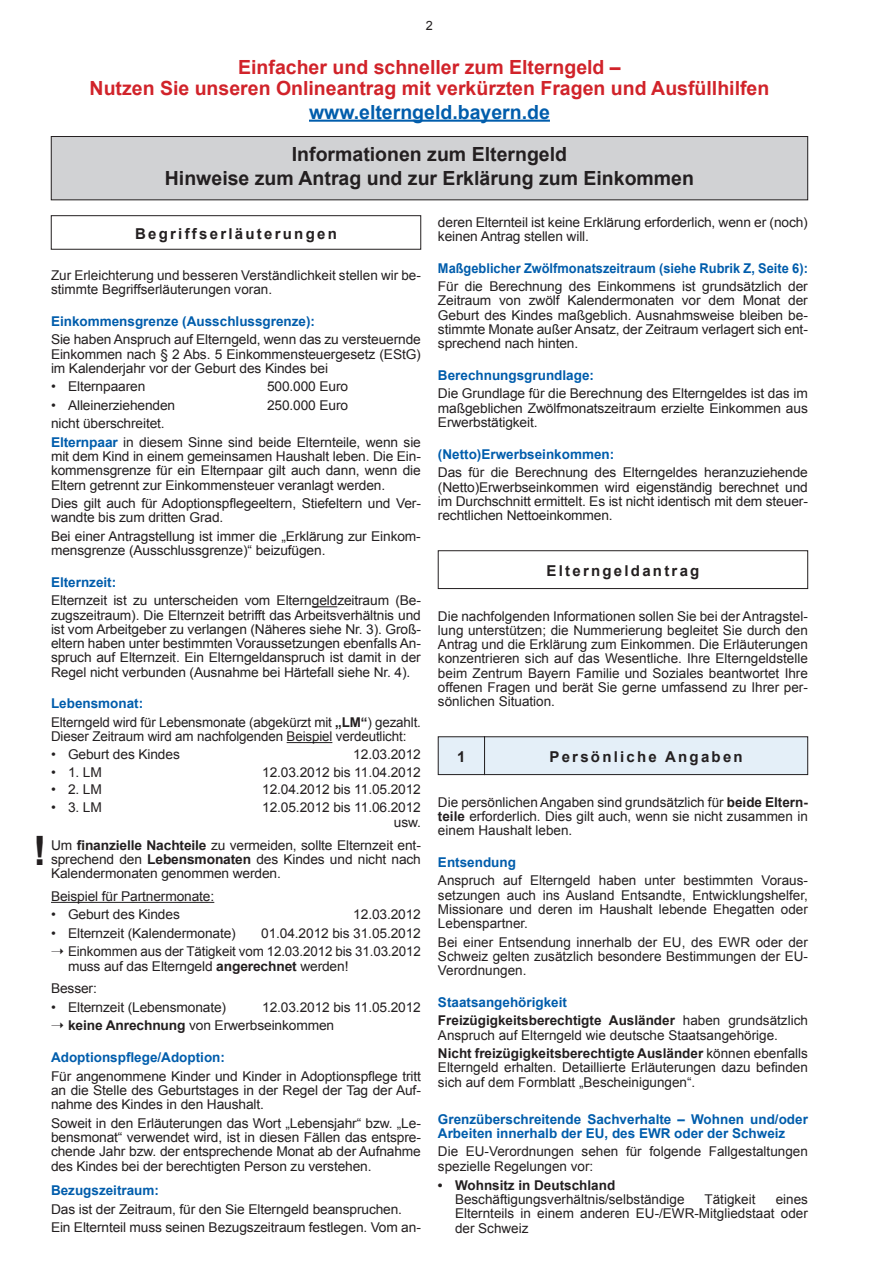
<style>
.page{position:relative;width:893px;height:1263px;background:#fff}
.page>*{position:absolute;margin:0;border:0;box-sizing:border-box;transform-origin:0 0}
.t1{font:700 40.5px "Arial";color:#231f20}
.t2{font:700 19.5px "Arial";color:#d1232a}
.t3{font:700 19.5px "Arial";color:#231f20}
.t4{font:700 19.5px "Arial";color:#015dac}
.t5{font:700 15px "Arial";letter-spacing:.15em;color:#231f20}
.t6{font:13.5px/14.2px "Arial";letter-spacing:-.01em;color:#231f20;text-align:justify}
.t7{font:700 13.5px/14.2px "Arial";color:#015dac}
.t8{font:700 13.5px "Arial";color:#015dac;scale:.95 1}
.t9{font:700 13.5px "Arial";color:#231f20}
.t10{font:12.75px "Arial";color:#231f20}
.s1{font-weight:700;color:#015dac}
.s2{font-weight:700}
</style>
<div class="page">
<div style="left:51px;top:136px;width:757px;height:64px;background:#d1d2d4"></div>
<div style="left:51px;top:136px;width:757px;height:64px;border:1px solid #231f20"></div>
<svg style="left:312px;top:606px;width:25px;height:1px"></svg>
<hr style="left:287px;top:742px;width:45px;height:1px;background:#231f20">
<hr style="left:51px;top:902px;width:163px;height:1px;background:#231f20">
<div style="left:51px;top:215px;width:370px;height:34px;border:1px solid #231f20"></div>
<div style="left:438px;top:550px;width:370px;height:39px;border:1px solid #231f20"></div>
<div style="left:484px;top:737px;width:324px;height:37px;background:#e4eff8"></div>
<div style="left:484px;top:736px;width:324px;height:39px;border:1px solid #231f20"></div>
<div style="left:438px;top:737px;width:46px;height:37px;background:#e4eff8"></div>
<div style="left:438px;top:736px;width:47px;height:39px;border:1px solid #231f20"></div>
<hr style="left:309px;top:120px;width:241px;height:2px;background:#015dac">
<p class="t10" style="left:426px;top:18px;width:9px">2</p>
<p class="t2" style="left:238px;top:54px;width:384px">Einfacher und schneller zum Elterngeld –</p>
<p class="t2" style="left:90px;top:75px;width:681px">Nutzen Sie unseren Onlineantrag mit verkürzten Fragen und Ausfüllhilfen</p>
<p class="t4" style="left:309px;top:99px;width:242px">www.elterngeld.bayern.de</p>
<p class="t1" style="left:33px;top:824px;width:15px">!</p>
<p class="t3" style="left:292px;top:142px;width:277px">Informationen zum Elterngeld</p>
<p class="t3" style="left:165px;top:165px;width:531px">Hinweise zum Antrag und zur Erklärung zum Einkommen</p>
<p class="t5" style="left:135px;top:224px;width:203px">Begriffserläuterungen</p>
<p class="t6" style="left:51px;top:268px;width:371px">Zur Erleichterung und besseren Verständlichkeit stellen wir be&shy;stimmte Begriffserläuterungen voran.</p>
<p class="t7" style="left:51px;top:314px;width:266px">Einkommensgrenze (Ausschlussgrenze):</p>
<p class="t6" style="left:51px;top:333px;width:371px">Sie haben Anspruch auf Elterngeld, wenn das zu versteuernde Einkommen nach § 2 Abs. 5 Einkommensteuergesetz (EStG) im Kalenderjahr vor der Geburt des Kindes bei</p>
<p class="t6" style="left:51px;top:380px;width:96px">• Elternpaaren</p>
<p class="t6" style="left:267px;top:380px;width:83px">500.000 Euro</p>
<p class="t6" style="left:51px;top:398px;width:126px">• Alleinerziehenden</p>
<p class="t6" style="left:267px;top:398px;width:83px">250.000 Euro</p>
<p class="t6" style="left:51px;top:417px;width:115px">nicht überschreitet.</p>
<p class="t6" style="left:51px;top:435px;width:371px"><span class="s1">Elternpaar</span> in diesem Sinne sind beide Elternteile, wenn sie mit dem Kind in einem gemeinsamen Haushalt leben. Die Ein&shy;kommensgrenze für ein Elternpaar gilt auch dann, wenn die Eltern getrennt zur Einkommensteuer veranlagt werden.</p>
<p class="t6" style="left:51px;top:496px;width:371px">Dies gilt auch für Adoptionspflegeeltern, Stiefeltern und Ver&shy;wandte bis zum dritten Grad.</p>
<p class="t6" style="left:51px;top:529px;width:371px">Bei einer Antragstellung ist immer die „Erklärung zur Einkom&shy;mensgrenze (Ausschlussgrenze)“ beizufügen.</p>
<p class="t7" style="left:51px;top:575px;width:67px">Elternzeit:</p>
<p class="t6" style="left:51px;top:594px;width:371px">Elternzeit ist zu unterscheiden vom Elterngeldzeitraum (Be&shy;zugszeitraum). Die Elternzeit betrifft das Arbeitsverhältnis und ist vom Arbeitgeber zu verlangen (Näheres siehe Nr. 3). Groß&shy;eltern haben unter bestimmten Voraussetzungen ebenfalls An&shy;spruch auf Elternzeit. Ein Elterngeldanspruch ist damit in der Regel nicht verbunden (Ausnahme bei Härtefall siehe Nr. 4).</p>
<p class="t7" style="left:51px;top:697px;width:94px">Lebensmonat:</p>
<p class="t6" style="left:51px;top:715px;width:371px">Elterngeld wird für Lebensmonate (abgekürzt mit <span class="s2">„LM“</span>) gezahlt.<br>Dieser Zeitraum wird am nachfolgenden Beispiel verdeutlicht:</p>
<p class="t6" style="left:51px;top:747px;width:130px">• Geburt des Kindes</p>
<p class="t6" style="left:353px;top:747px;width:69px">12.03.2012</p>
<p class="t6" style="left:51px;top:765px;width:52px">• 1. LM</p>
<p class="t6" style="left:262px;top:765px;width:160px">12.03.2012 bis 11.04.2012</p>
<p class="t6" style="left:51px;top:783px;width:52px">• 2. LM</p>
<p class="t6" style="left:262px;top:783px;width:160px">12.04.2012 bis 11.05.2012</p>
<p class="t6" style="left:51px;top:800px;width:52px">• 3. LM</p>
<p class="t6" style="left:262px;top:800px;width:160px">12.05.2012 bis 11.06.2012</p>
<p class="t6" style="left:394px;top:815px;width:29px">usw.</p>
<p class="t6" style="left:51px;top:838px;width:371px">Um <span class="s2">finanzielle Nachteile</span> zu vermeiden, sollte Elternzeit ent&shy;sprechend den <span class="s2">Lebensmonaten</span> des Kindes und nicht nach Kalendermonaten genommen werden.</p>
<p class="t6" style="left:51px;top:889px;width:165px">Beispiel für Partnermonate:</p>
<p class="t6" style="left:51px;top:908px;width:130px">• Geburt des Kindes</p>
<p class="t6" style="left:353px;top:908px;width:69px">12.03.2012</p>
<p class="t6" style="left:51px;top:926px;width:186px">• Elternzeit (Kalendermonate)</p>
<p class="t6" style="left:261px;top:926px;width:161px">01.04.2012 bis 31.05.2012</p>
<p class="t6" style="left:68px;top:945px;width:354px;text-indent:-17px">➝ Einkommen aus der Tätigkeit vom 12.03.2012 bis 31.03.2012 muss auf das Elterngeld <span class="s2">angerechnet</span> werden!</p>
<p class="t6" style="left:51px;top:982px;width:47px">Besser:</p>
<p class="t6" style="left:51px;top:1000px;width:177px">• Elternzeit (Lebensmonate)</p>
<p class="t6" style="left:262px;top:1000px;width:160px">12.03.2012 bis 11.05.2012</p>
<p class="t6" style="left:51px;top:1019px;width:285px">➝ <span class="s2">keine Anrechnung</span> von Erwerbseinkommen</p>
<p class="t7" style="left:51px;top:1051px;width:175px">Adoptionspflege/Adoption:</p>
<p class="t6" style="left:51px;top:1069px;width:371px">Für angenommene Kinder und Kinder in Adoptionspflege tritt an die Stelle des Geburtstages in der Regel der Tag der Auf&shy;nahme des Kindes in den Haushalt.</p>
<p class="t6" style="left:51px;top:1116px;width:371px">Soweit in den Erläuterungen das Wort „Lebensjahr“ bzw. „Le&shy;bensmonat“ verwendet wird, ist in diesen Fällen das entspre&shy;chende Jahr bzw. der entsprechende Monat ab der Aufnahme des Kindes bei der berechtigten Person zu verstehen.</p>
<p class="t7" style="left:51px;top:1183px;width:110px">Bezugszeitraum:</p>
<p class="t6" style="left:51px;top:1202px;width:353px">Das ist der Zeitraum, für den Sie Elterngeld beanspruchen.</p>
<p class="t6" style="left:51px;top:1220px;width:371px">Ein Elternteil muss seinen Bezugszeitraum festlegen. Vom an-</p>
<p class="t6" style="left:438px;top:215px;width:371px">deren Elternteil ist keine Erklärung erforderlich, wenn er (noch) keinen Antrag stellen will.</p>
<p class="t8" style="left:438px;top:259px;width:391px">Maßgeblicher Zwölfmonatszeitraum (siehe Rubrik Z, Seite 6):</p>
<p class="t6" style="left:438px;top:279px;width:371px">Für die Berechnung des Einkommens ist grundsätzlich der Zeitraum von zwölf Kalendermonaten vor dem Monat der Geburt des Kindes maßgeblich. Ausnahmsweise bleiben be&shy;stimmte Monate außer Ansatz, der Zeitraum verlagert sich ent&shy;sprechend nach hinten.</p>
<p class="t7" style="left:438px;top:369px;width:158px">Berechnungsgrundlage:</p>
<p class="t6" style="left:438px;top:387px;width:371px">Die Grundlage für die Berechnung des Elterngeldes ist das im maßgeblichen Zwölfmonatszeitraum erzielte Einkommen aus Erwerbstätigkeit.</p>
<p class="t7" style="left:438px;top:447px;width:178px">(Netto)Erwerbseinkommen:</p>
<p class="t6" style="left:438px;top:465px;width:371px">Das für die Berechnung des Elterngeldes heranzuziehende (Netto)Erwerbseinkommen wird eigenständig berechnet und im Durchschnitt ermittelt. Es ist nicht identisch mit dem steuer&shy;rechtlichen Nettoeinkommen.</p>
<p class="t5" style="left:546px;top:561px;width:154px">Elterngeldantrag</p>
<p class="t6" style="left:438px;top:609px;width:371px">Die nachfolgenden Informationen sollen Sie bei der Antragstel&shy;lung unterstützen; die Nummerierung begleitet Sie durch den Antrag und die Erklärung zum Einkommen. Die Erläuterungen konzentrieren sich auf das Wesentliche. Ihre Elterngeldstelle beim Zentrum Bayern Familie und Soziales beantwortet Ihre offenen Fragen und berät Sie gerne umfassend zu Ihrer per&shy;sönlichen Situation.</p>
<p class="t5" style="left:457px;top:747px;width:10px">1</p>
<p class="t5" style="left:549px;top:747px;width:195px">Persönliche Angaben</p>
<p class="t6" style="left:438px;top:795px;width:371px">Die persönlichen Angaben sind grundsätzlich für <span class="s2">beide Eltern&shy;teile</span> erforderlich. Dies gilt auch, wenn sie nicht zusammen in einem Haushalt leben.</p>
<p class="t7" style="left:438px;top:855px;width:80px">Entsendung</p>
<p class="t6" style="left:438px;top:874px;width:371px">Anspruch auf Elterngeld haben unter bestimmten Voraus&shy;setzungen auch ins Ausland Entsandte, Entwicklungshelfer, Missionare und deren im Haushalt lebende Ehegatten oder Lebenspartner.</p>
<p class="t6" style="left:438px;top:935px;width:371px">Bei einer Entsendung innerhalb der EU, des EWR oder der Schweiz gelten zusätzlich besondere Bestimmungen der EU-Verordnungen.</p>
<p class="t7" style="left:438px;top:995px;width:131px">Staatsangehörigkeit</p>
<p class="t6" style="left:438px;top:1014px;width:371px"><span class="s2">Freizügigkeitsberechtigte Ausländer</span> haben grundsätzlich<br>Anspruch auf Elterngeld wie deutsche Staatsangehörige.</p>
<p class="t6" style="left:438px;top:1046px;width:371px"><span class="s2">Nicht freizügigkeitsberechtigte Ausländer</span> können ebenfalls Elterngeld erhalten. Detaillierte Erläuterungen dazu befinden sich auf dem Formblatt „Bescheinigungen“.</p>
<p class="t7" style="left:438px;top:1112px;width:371px">Grenzüberschreitende Sachverhalte – Wohnen und/oder<br>Arbeiten innerhalb der EU, des EWR oder der Schweiz</p>
<p class="t6" style="left:438px;top:1145px;width:371px">Die EU-Verordnungen sehen für folgende Fallgestaltungen spezielle Regelungen vor:</p>
<p class="t9" style="left:438px;top:1176px;width:179px">• Wohnsitz in Deutschland</p>
<p class="t6" style="left:455px;top:1192px;width:231px">Beschäftigungsverhältnis/selbständige</p>
<p class="t6" style="left:704px;top:1192px;width:53px">Tätigkeit</p>
<p class="t6" style="left:455px;top:1192px;width:354px;text-indent:321px">eines Elternteils in einem anderen EU-/EWR-Mitgliedstaat oder der Schweiz</p>
</div>
